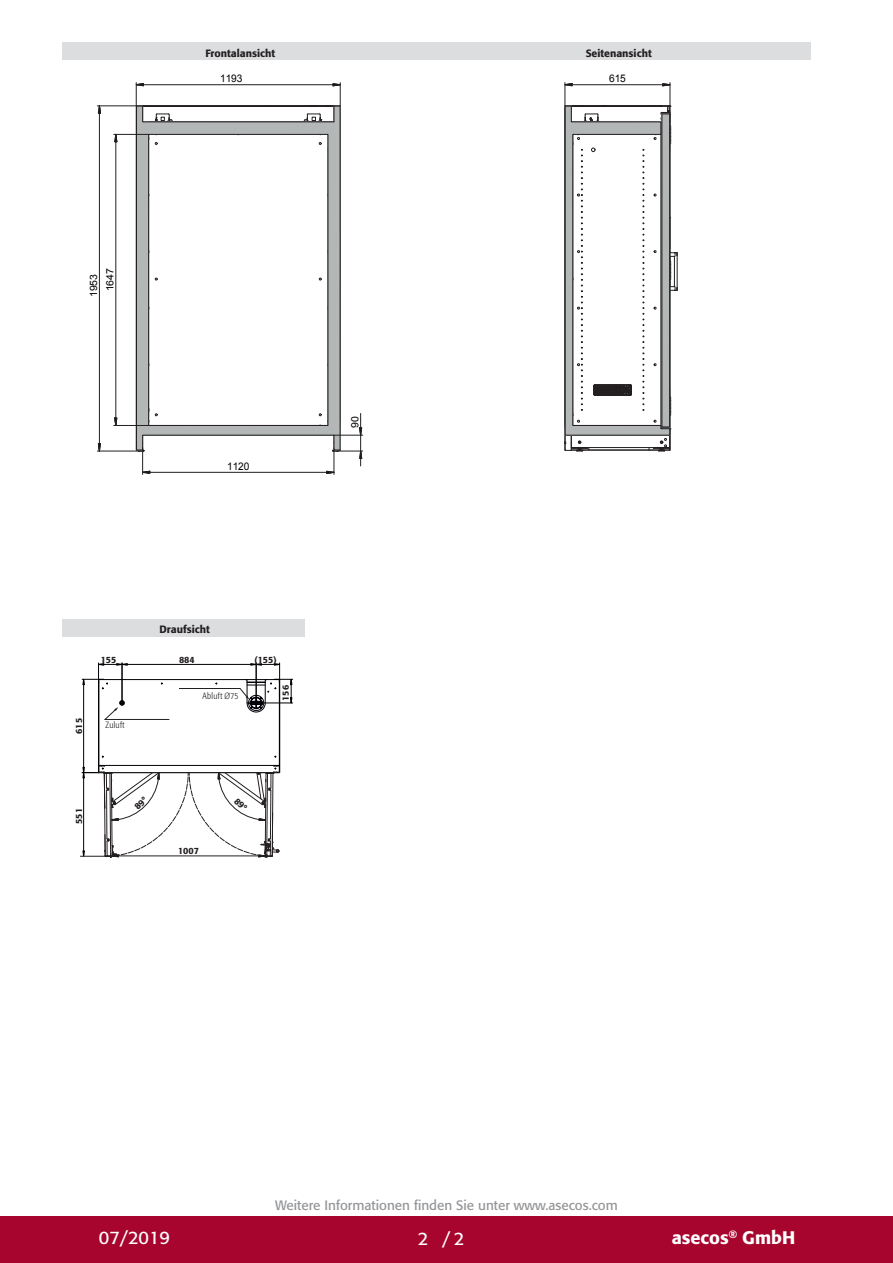
<style>
.page{position:relative;width:893px;height:1263px;background:#fff}
.page>*{position:absolute;margin:0;border:0;box-sizing:border-box;transform-origin:0 0}
.t1{font:500 18px "Formata Pro";color:#fff}
.t2{font:18px "Formata Pro";color:#fff}
.CB_AF_U4-Fachhaendle{font:13.5px "Formata Pro";color:#939598}
.t3{font:500 10.5px "Formata Pro";color:#231f20}
.t4{font:10.5px "Arial";letter-spacing:-.005em;color:#000001}
.t5{font:10.2px "Arial";letter-spacing:-.005em;color:#000001}
.t6{font:500 9px "Formata Pro";color:#231f20}
.t7{font:300 condensed 9px "Formata Pro";letter-spacing:.03em;color:#231f20}
</style>
<div class="page">
<div style="left:0;top:1216px;width:893px;height:47px;background:#a7052d"></div>
<div style="left:63px;top:43px;width:748px;height:17px;background:#dcdddf"></div>
<svg style="left:98px;top:106px;width:3px;height:18px"></svg>
<svg style="left:98px;top:443px;width:3px;height:8px"></svg>
<hr style="left:99px;top:113px;width:1px;height:331px;background:#231f20">
<hr style="left:97px;top:105px;width:40px;height:1px;background:#231f20">
<hr style="left:97px;top:451px;width:42px;height:1px;background:#231f20">
<svg style="left:564px;top:82px;width:114px;height:370px"></svg>
<svg style="left:114px;top:42px;width:249px;height:433px"></svg>
<hr style="left:115px;top:142px;width:1px;height:276px;background:#231f20">
<hr style="left:114px;top:134px;width:35px;height:1px;background:#231f20">
<hr style="left:114px;top:425px;width:35px;height:1px;background:#231f20">
<div style="left:63px;top:619px;width:242px;height:17px;background:#dcdddf"></div>
<svg style="left:80px;top:663px;width:213px;height:195px"></svg>
<p class="t3" style="left:205px;top:46px;width:71px">Frontalansicht</p>
<p class="t3" style="left:586px;top:47px;width:68px">Seitenansicht</p>
<p class="t4" style="left:220px;top:72px;width:24px">1193</p>
<p class="t5" style="left:87px;top:297px;width:25px;rotate:-90deg">1953</p>
<p class="t5" style="left:103px;top:291px;width:25px;rotate:-90deg">1647</p>
<p class="t4" style="left:227px;top:459px;width:24px">1120</p>
<p class="t3" style="left:159px;top:622px;width:52px">Draufsicht</p>
<p class="t6" style="left:101px;top:654px;width:17px">155</p>
<p class="t6" style="left:179px;top:654px;width:17px">884</p>
<p class="t6" style="left:254px;top:654px;width:24px">(155)</p>
<p class="t6" style="left:73px;top:734px;width:17px;rotate:-90deg">615</p>
<p class="t7" style="left:105px;top:719px;width:21px">Zuluft</p>
<p class="t6" style="left:73px;top:824px;width:17px;rotate:-90deg">551</p>
<p class="t7" style="left:203px;top:690px;width:37px">Abluft Ø75</p>
<p class="t6" style="left:280px;top:701px;width:17px;rotate:-90deg">156</p>
<p class="t6" style="left:178px;top:845px;width:22px">1007</p>
<p class="t5" style="left:348px;top:428px;width:13px;rotate:-90deg">90</p>
<p class="t4" style="left:609px;top:72px;width:18px">615</p>
<p class="CB_AF_U4-Fachhaendle" style="left:275px;top:1196px;width:344px">Weitere Informationen finden Sie unter www.asecos.com</p>
<p class="t2" style="left:99px;top:1225px;width:73px">07/2019</p>
<p class="t2" style="left:418px;top:1227px;width:12px">2</p>
<p class="t2" style="left:442px;top:1227px;width:23px">/2</p>
<h1 class="t1" style="left:672px;top:1225px;width:125px">asecos<sup>®</sup> GmbH</h1>
</div>
